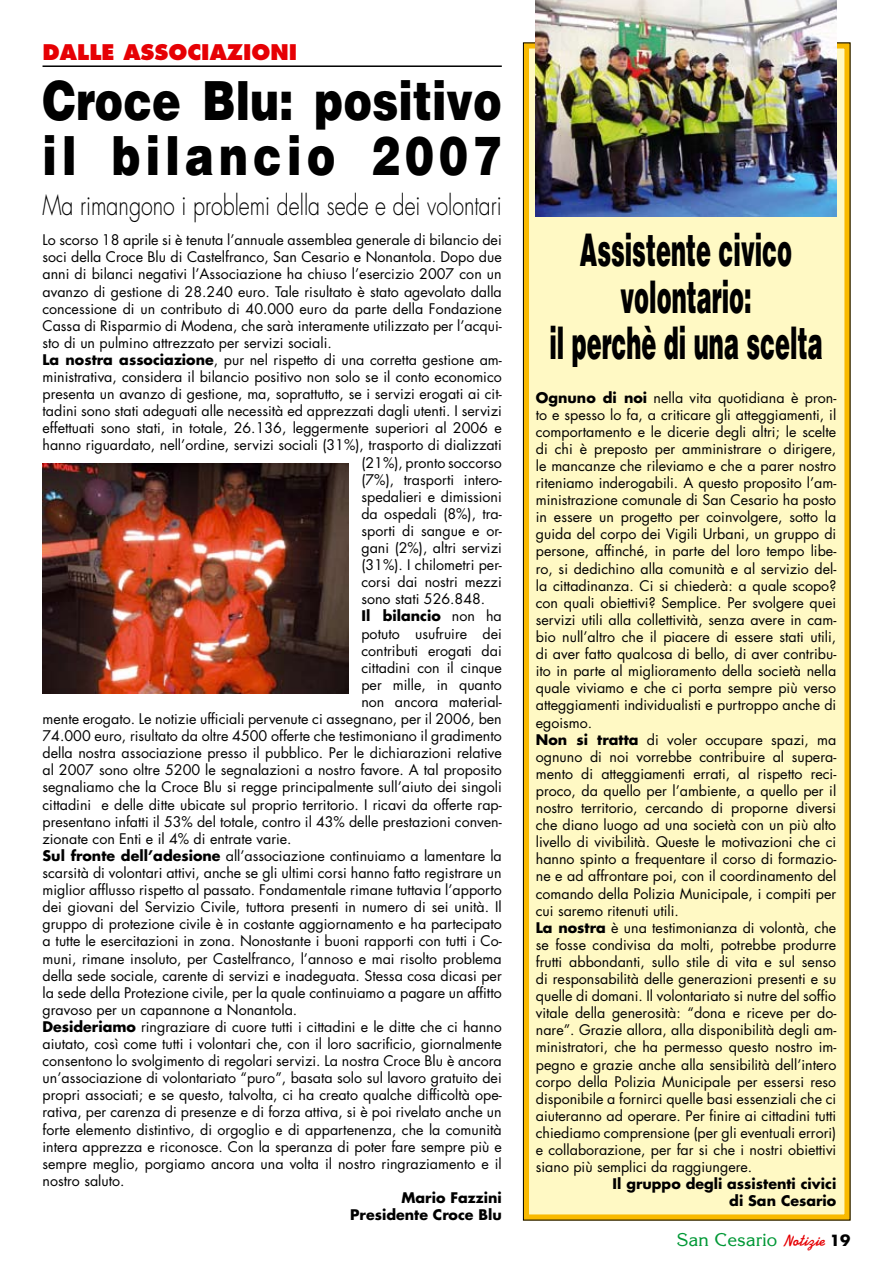
<style>
.page{position:relative;width:893px;height:1263px;background:#fff}
.page>*{position:absolute;margin:0;border:0;box-sizing:border-box;transform-origin:0 0}
.t1{font:900 54px/55.5px "Helvetica LT Std";color:#000;scale:.8 1}
.t2{font:900 45px/46.5px "Helvetica LT Std";color:#000;text-align:center;scale:.5 1}
.t3{font:300 27px "Futura Std";color:#000;scale:.79 1}
.t4{font:800 21px "Futura Std";color:#e60004}
.t5{font:18px "Korinna Std";color:#009836}
.t6{font:14.25px/17.1px "Futura Std";color:#000}
.t7{font:700 14.25px/17.1px "Futura Std";color:#000;text-align:right}
.s1{font-weight:700}
.s2{font-weight:400}
.s3{font-family:"Swing";font-weight:700;color:#e60004}
.s4{font-family:"Futura Std";font-weight:700;font-size:15px;color:#000}
</style>
<div class="page">
<hr style="left:43px;top:65px;width:459px;height:2px;background:#000">
<div style="left:523px;top:43px;width:327px;height:1177px;background:#fff9c4;border:6px solid #f9ba00"></div>
<img style="left:43px;top:463px;width:306px;height:230px">
<img style="left:536px;top:0;width:300px;height:217px">
<h3 class="t4" style="left:43px;top:39px;width:256px">DALLE ASSOCIAZIONI</h3>
<h1 class="t1" style="left:43px;top:71px;width:576px">Croce Blu: positivo il bilancio 2007</h1>
<h3 class="t3" style="left:43px;top:189px;width:583px">Ma rimangono i problemi della sede e dei volontari</h3>
<p class="t6" style="left:43px;top:232px;width:461px">Lo scorso 18 aprile si è tenuta l’annuale assemblea generale di bilancio dei</p>
<p class="t6" style="left:43px;top:249px;width:461px">soci della Croce Blu di Castelfranco, San Cesario e Nonantola. Dopo due</p>
<p class="t6" style="left:43px;top:266px;width:461px">anni di bilanci negativi l’Associazione ha chiuso l’esercizio 2007 con un</p>
<p class="t6" style="left:43px;top:283px;width:461px">avanzo di gestione di 28.240 euro. Tale risultato è stato agevolato dalla</p>
<p class="t6" style="left:43px;top:300px;width:461px">concessione di un contributo di 40.000 euro da parte della Fondazione</p>
<p class="t6" style="left:43px;top:317px;width:461px">Cassa di Risparmio di Modena, che sarà interamente utilizzato per l’acqui-</p>
<p class="t6" style="left:43px;top:334px;width:291px">sto di un pulmino attrezzato per servizi sociali.</p>
<p class="t6" style="left:43px;top:351px;width:461px"><span class="s1">La nostra associazione</span>, pur nel rispetto di una corretta gestione am-</p>
<p class="t6" style="left:43px;top:368px;width:461px">ministrativa, considera il bilancio positivo non solo se il conto economico</p>
<p class="t6" style="left:43px;top:385px;width:461px">presenta un avanzo di gestione, ma, soprattutto, se i servizi erogati ai cit-</p>
<p class="t6" style="left:43px;top:403px;width:461px">tadini sono stati adeguati alle necessità ed apprezzati dagli utenti. I servizi</p>
<p class="t6" style="left:43px;top:420px;width:461px">effettuati sono stati, in totale, 26.136, leggermente superiori al 2006 e</p>
<p class="t6" style="left:43px;top:437px;width:461px">hanno riguardato, nell’ordine, servizi sociali (31%), trasporto di dializzati</p>
<p class="t6" style="left:361px;top:454px;width:142px">(21%), pronto soccorso</p>
<p class="t6" style="left:361px;top:471px;width:142px">(7%), trasporti intero-</p>
<p class="t6" style="left:361px;top:488px;width:142px">spedalieri e dimissioni</p>
<p class="t6" style="left:361px;top:505px;width:142px">da ospedali (8%), tra-</p>
<p class="t6" style="left:361px;top:522px;width:142px">sporti di sangue e or-</p>
<p class="t6" style="left:361px;top:539px;width:142px">gani (2%), altri servizi</p>
<p class="t6" style="left:361px;top:556px;width:142px">(31%). I chilometri per-</p>
<p class="t6" style="left:361px;top:574px;width:142px">corsi dai nostri mezzi</p>
<p class="t6" style="left:361px;top:591px;width:125px">sono stati 526.848.</p>
<p class="t7" style="left:361px;top:607px;width:142px">Il bilancio <span class="s2">non ha</span></p>
<p class="t6" style="left:361px;top:625px;width:142px">potuto usufruire dei</p>
<p class="t6" style="left:361px;top:642px;width:142px">contributi erogati dai</p>
<p class="t6" style="left:361px;top:659px;width:142px">cittadini con il cinque</p>
<p class="t6" style="left:361px;top:676px;width:142px">per mille, in quanto</p>
<p class="t6" style="left:361px;top:693px;width:142px">non ancora material-</p>
<p class="t6" style="left:43px;top:710px;width:461px">mente erogato. Le notizie ufficiali pervenute ci assegnano, per il 2006, ben</p>
<p class="t6" style="left:43px;top:727px;width:461px">74.000 euro, risultato da oltre 4500 offerte che testimoniano il gradimento</p>
<p class="t6" style="left:43px;top:745px;width:461px">della nostra associazione presso il pubblico. Per le dichiarazioni relative</p>
<p class="t6" style="left:43px;top:762px;width:461px">al 2007 sono oltre 5200 le segnalazioni a nostro favore. A tal proposito</p>
<p class="t6" style="left:43px;top:779px;width:461px">segnaliamo che la Croce Blu si regge principalmente sull’aiuto dei singoli</p>
<p class="t6" style="left:43px;top:796px;width:461px">cittadini e delle ditte ubicate sul proprio territorio. I ricavi da offerte rap-</p>
<p class="t6" style="left:43px;top:813px;width:461px">presentano infatti il 53% del totale, contro il 43% delle prestazioni conven-</p>
<p class="t6" style="left:43px;top:830px;width:251px">zionate con Enti e il 4% di entrate varie.</p>
<p class="t6" style="left:43px;top:847px;width:461px"><span class="s1">Sul fronte dell’adesione</span> all’associazione continuiamo a lamentare la</p>
<p class="t6" style="left:43px;top:864px;width:461px">scarsità di volontari attivi, anche se gli ultimi corsi hanno fatto registrare un</p>
<p class="t6" style="left:43px;top:881px;width:461px">miglior afflusso rispetto al passato. Fondamentale rimane tuttavia l’apporto</p>
<p class="t6" style="left:43px;top:898px;width:461px">dei giovani del Servizio Civile, tuttora presenti in numero di sei unità. Il</p>
<p class="t6" style="left:43px;top:916px;width:461px">gruppo di protezione civile è in costante aggiornamento e ha partecipato</p>
<p class="t6" style="left:43px;top:933px;width:461px">a tutte le esercitazioni in zona. Nonostante i buoni rapporti con tutti i Co-</p>
<p class="t6" style="left:43px;top:950px;width:461px">muni, rimane insoluto, per Castelfranco, l’annoso e mai risolto problema</p>
<p class="t6" style="left:43px;top:967px;width:461px">della sede sociale, carente di servizi e inadeguata. Stessa cosa dicasi per</p>
<p class="t6" style="left:43px;top:984px;width:461px">la sede della Protezione civile, per la quale continuiamo a pagare un affitto</p>
<p class="t6" style="left:43px;top:1001px;width:256px">gravoso per un capannone a Nonantola.</p>
<p class="t6" style="left:43px;top:1018px;width:461px"><span class="s1">Desideriamo</span> ringraziare di cuore tutti i cittadini e le ditte che ci hanno</p>
<p class="t6" style="left:43px;top:1035px;width:461px">aiutato, così come tutti i volontari che, con il loro sacrificio, giornalmente</p>
<p class="t6" style="left:43px;top:1052px;width:461px">consentono lo svolgimento di regolari servizi. La nostra Croce Blu è ancora</p>
<p class="t6" style="left:43px;top:1069px;width:461px">un’associazione di volontariato “puro”, basata solo sul lavoro gratuito dei</p>
<p class="t6" style="left:43px;top:1087px;width:461px">propri associati; e se questo, talvolta, ci ha creato qualche difficoltà ope-</p>
<p class="t6" style="left:43px;top:1104px;width:461px">rativa, per carenza di presenze e di forza attiva, si è poi rivelato anche un</p>
<p class="t6" style="left:43px;top:1121px;width:461px">forte elemento distintivo, di orgoglio e di appartenenza, che la comunità</p>
<p class="t6" style="left:43px;top:1138px;width:461px">intera apprezza e riconosce. Con la speranza di poter fare sempre più e</p>
<p class="t6" style="left:43px;top:1155px;width:461px">sempre meglio, porgiamo ancora una volta il nostro ringraziamento e il</p>
<p class="t6" style="left:43px;top:1172px;width:84px">nostro saluto.</p>
<p class="t7" style="left:350px;top:1189px;width:153px">Mario Fazzini<br>Presidente Croce Blu</p>
<h2 class="t2" style="left:549px;top:226px;width:548px">Assistente civico volontario:<br>il perchè di una scelta</h2>
<p class="t6" style="left:536px;top:389px;width:302px"><span class="s1">Ognuno di noi</span> nella vita quotidiana è pron&shy;to e spesso lo fa, a criticare gli atteggiamenti, il comportamento e le dicerie degli altri; le scelte di chi è preposto per amministrare o dirigere, le mancanze che rileviamo e che a parer nostro riteniamo inderogabili. A questo proposito l’am&shy;ministrazione comunale di San Cesario ha posto in essere un progetto per coinvolgere, sotto la guida del corpo dei Vigili Urbani, un gruppo di persone, affinché, in parte del loro tempo libe&shy;ro, si dedichino alla comunità e al servizio del&shy;la cittadinanza. Ci si chiederà: a quale scopo? con quali obiettivi? Semplice. Per svolgere quei servizi utili alla collettività, senza avere in cam&shy;bio null’altro che il piacere di essere stati utili, di aver fatto qualcosa di bello, di aver contribu&shy;ito in parte al miglioramento della società nella quale viviamo e che ci porta sempre più verso atteggiamenti individualisti e purtroppo anche di egoismo.<br><span class="s1">Non si tratta</span> di voler occupare spazi, ma ognuno di noi vorrebbe contribuire al supera&shy;mento di atteggiamenti errati, al rispetto reci&shy;proco, da quello per l’ambiente, a quello per il nostro territorio, cercando di proporne diversi che diano luogo ad una società con un più alto livello di vivibilità. Queste le motivazioni che ci hanno spinto a frequentare il corso di formazio&shy;ne e ad affrontare poi, con il coordinamento del comando della Polizia Municipale, i compiti per cui saremo ritenuti utili.<br><span class="s1">La nostra</span> è una testimonianza di volontà, che se fosse condivisa da molti, potrebbe produrre frutti abbondanti, sullo stile di vita e sul senso di responsabilità delle generazioni presenti e su quelle di domani. I l volontariato si nutre del soffio vitale della generosità: “dona e riceve per do&shy;nare”. Grazie allora, alla disponibilità degli am&shy;ministratori, che ha permesso questo nostro im&shy;pegno e grazie anche alla sensibilità dell’intero corpo della Polizia Municipale per essersi reso disponibile a fornirci quelle basi essenziali che ci aiuteranno ad operare. Per finire ai cittadini tutti chiediamo comprensione (per gli eventuali errori) e collaborazione, per far si che i nostri obiettivi siano più semplici da raggiungere.</p>
<p class="t7" style="left:613px;top:1175px;width:225px">Il gruppo degli assistenti civici di San Cesario</p>
<p class="t5" style="left:677px;top:1228px;width:175px">San Cesario <span class="s3">Notizie</span> <span class="s4">19</span></p>
</div>
